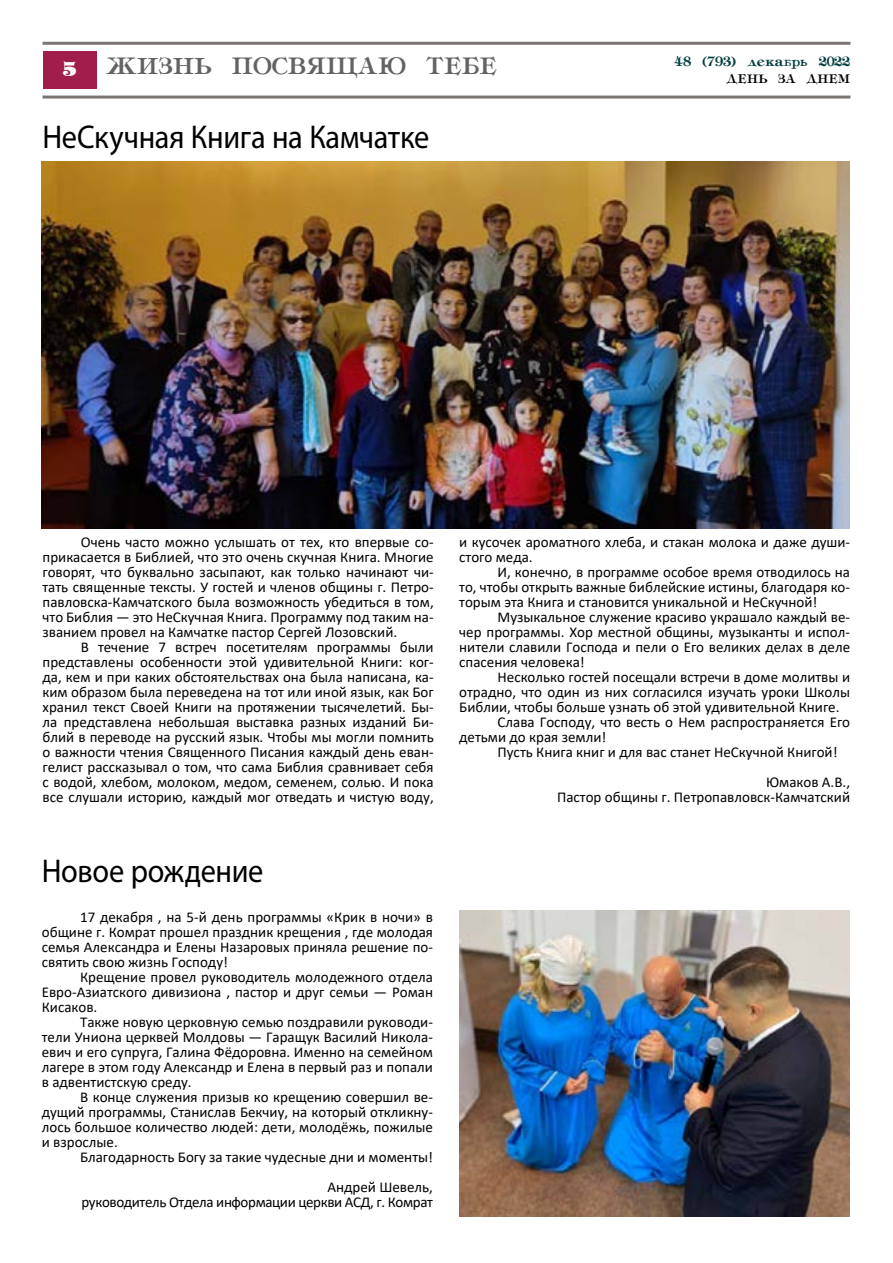
<style>
.page{position:relative;width:893px;height:1263px;background:#fff}
.page>*{position:absolute;margin:0;border:0;box-sizing:border-box;transform-origin:0 0}
.t1{font:33px "Myriad Pro";letter-spacing:-.01em;color:#000;scale:.92 1}
.t2{font:28.5px "Tiffany";color:#636363}
.t3{font:16.5px "Tiffany";color:#003c3e}
.t4{font:15px/15px "Calibri";color:#000;text-align:justify}
.t5{font:15px "Calibri";letter-spacing:-.025em;color:#000}
.t6{font:15px "Tiffany";color:#000}
.s1{font-family:"Tiff";font-weight:800;font-size:24px;color:#fff}
</style>
<div class="page">
<hr style="left:43px;top:42px;width:807px;height:3px;background:#7c7472">
<hr style="left:43px;top:96px;width:807px;height:3px;background:#7c7472">
<div style="left:43px;top:51px;width:53px;height:38px;background:#a11d4c"></div>
<img style="left:42px;top:162px;width:808px;height:366px">
<img style="left:459px;top:911px;width:390px;height:305px">
<h2 class="t2" style="left:63px;top:52px;width:436px"><span class="s1">5</span> ЖИЗНЬ ПОСВЯЩАЮ ТЕБЕ</h2>
<h1 class="t1" style="left:43px;top:117px;width:422px">НеСкучная Книга на Камчатке</h1>
<p class="t3" style="left:674px;top:53px;width:178px">48 (793) декабрь 2022</p>
<p class="t6" style="left:727px;top:71px;width:125px">ДЕНЬ ЗА ДНЕМ</p>
<p class="t4" style="left:43px;top:534px;width:393px;text-indent:38px">Очень часто можно услышать от тех, кто впервые со&shy;прикасается в Библией, что это очень скучная Книга. Многие говорят, что буквально засыпают, как только начинают чи&shy;тать священные тексты. У гостей и членов общины г. Петро&shy;павловска-Камчатского была возможность убедиться в том, что Библия — это НеСкучная Книга. Программу под таким на&shy;званием провел на Камчатке пастор Сергей Лозовский.</p>
<p class="t4" style="left:43px;top:639px;width:393px;text-indent:38px">В течение 7 встреч посетителям программы были представлены особенности этой удивительной Книги: ког&shy;да, кем и при каких обстоятельствах она была написана, ка&shy;ким образом была переведена на тот или иной язык, как Бог хранил текст Своей Книги на протяжении тысячелетий. Бы&shy;ла представлена небольшая выставка разных изданий Би&shy;блий в переводе на русский язык. Чтобы мы могли помнить о важности чтения Священного Писания каждый день еван&shy;гелист рассказывал о том, что сама Библия сравнивает себя с водой, хлебом, молоком, медом, семенем, солью. И пока все слушали историю, каждый мог отведать и чистую воду,</p>
<h1 class="t1" style="left:42px;top:851px;width:242px">Новое рождение</h1>
<p class="t4" style="left:42px;top:909px;width:393px;text-indent:38px">17 декабря , на 5-й день программы «Крик в ночи» в общине г. Комрат прошел праздник крещения , где молодая семья Александра и Елены Назаровых приняла решение по&shy;святить свою жизнь Господу!</p>
<p class="t4" style="left:42px;top:969px;width:393px;text-indent:38px">Крещение провел руководитель молодежного отдела Евро-Азиатского дивизиона , пастор и друг семьи — Роман Кисаков.</p>
<p class="t4" style="left:42px;top:1014px;width:393px;text-indent:38px">Также новую церковную семью поздравили руководи&shy;тели Униона церквей Молдовы — Гаращук Василий Никола&shy;евич и его супруга, Галина Фёдоровна. Именно на семейном лагере в этом году Александр и Елена в первый раз и попали в адвентистскую среду.</p>
<p class="t4" style="left:42px;top:1089px;width:393px;text-indent:38px">В конце служения призыв ко крещению совершил ве&shy;дущий программы, Станислав Бекчиу, на который откликну&shy;лось большое количество людей: дети, молодёжь, пожилые и взрослые.</p>
<p class="t4" style="left:80px;top:1142px;width:354px;line-height:30px;text-align:right">Благодарность Богу за такие чудесные дни и моменты!<br>Андрей Шевель,</p>
<p class="t5" style="left:81px;top:1191px;width:353px">руководитель Отдела информации церкви АСД, г. Комрат</p>
<p class="t4" style="left:459px;top:534px;width:392px">и кусочек ароматного хлеба, и стакан молока и даже души&shy;стого меда.</p>
<p class="t4" style="left:459px;top:564px;width:392px;text-indent:38px">И, конечно, в программе особое время отводилось на то, чтобы открыть важные библейские истины, благодаря ко&shy;торым эта Книга и становится уникальной и НеСкучной!</p>
<p class="t4" style="left:459px;top:609px;width:392px;text-indent:38px">Музыкальное служение красиво украшало каждый ве&shy;чер программы. Хор местной общины, музыканты и испол&shy;нители славили Господа и пели о Его великих делах в деле спасения человека!</p>
<p class="t4" style="left:497px;top:669px;width:354px">Несколько гостей посещали встречи в доме молитвы и</p>
<p class="t4" style="left:459px;top:684px;width:392px">отрадно, что один из них согласился изучать уроки Школы</p>
<p class="t4" style="left:459px;top:699px;width:382px">Библии, чтобы больше узнать об этой удивительной Книге.</p>
<p class="t4" style="left:497px;top:714px;width:354px">Слава Господу, что весть о Нем распространяется Его</p>
<p class="t4" style="left:459px;top:729px;width:149px">детьми до края земли!</p>
<p class="t4" style="left:497px;top:744px;width:342px">Пусть Книга книг и для вас станет НеСкучной Книгой!</p>
<p class="t4" style="left:557px;top:774px;width:295px;text-align:right">Юмаков А.В.,<br>Пастор общины г. Петропавловск-Камчатский</p>
</div>
